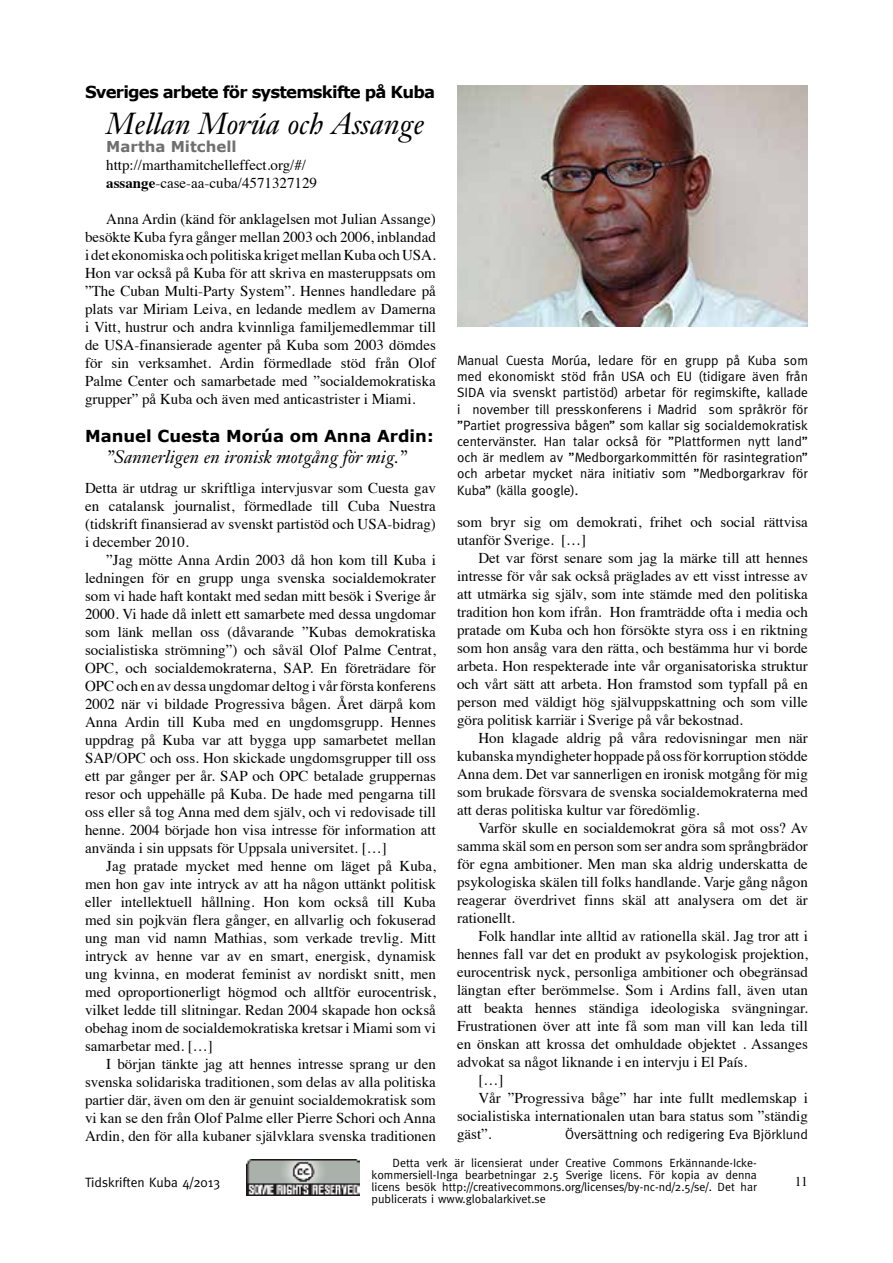
<style>
.page{position:relative;width:893px;height:1263px;background:#fff}
.page>*{position:absolute;margin:0;border:0;box-sizing:border-box;transform-origin:0 0}
.t1{font:italic 30px "Janson Text";color:#000}
.t2{font:italic 18px "Janson Text";color:#000}
.t3{font:700 16.5px "Verdana";letter-spacing:-.05em;color:#000}
.t4{font:700 16.5px "Verdana";color:#000}
.t5{font:15px/18px "Times";color:#000;text-align:justify}
.t6{font:700 15px "Verdana";color:#706f6f}
.t7{font:13.5px/16.2px "Meta";color:#000;text-align:justify}
.t8{font:13.5px "Times";color:#000}
.t9{font:12px/12px "Meta";color:#000;text-align:justify}
.s1{font-weight:700}
</style>
<div class="page">
<img style="left:247px;top:1159px;width:112px;height:36px">
<img style="left:457px;top:85px;width:351px;height:241px">
<p class="t3" style="left:85px;top:81px;width:351px">Sveriges arbete för systemskifte på Kuba</p>
<h1 class="t1" style="left:106px;top:105px;width:320px">Mellan Morúa och Assange</h1>
<p class="t6" style="left:106px;top:137px;width:132px">Martha Mitchell</p>
<p class="t5" style="left:106px;top:154px;width:212px">http://marthamitchelleffect.org/#/ <span class="s1">assange</span>-case-aa-cuba/4571327129</p>
<p class="t5" style="left:85px;top:208px;width:352px;text-indent:21px">Anna Ardin (känd för anklagelsen mot Julian Assange) besökte Kuba fyra gånger mellan 2003 och 2006, inblandad i det ekonomiska och politiska kriget mellan Kuba och USA.<br>Hon var också på Kuba för att skriva en masteruppsats om ”The Cuban Multi-Party System”. Hennes handledare på plats var Miriam Leiva, en ledande medlem av Damerna i Vitt, hustrur och andra kvinnliga familjemedlemmar till de USA-finansierade agenter på Kuba som 2003 dömdes för sin verksamhet. Ardin förmedlade stöd från Olof Palme Center och samarbetade med ”socialdemokratiska grupper” på Kuba och även med anticastrister i Miami.</p>
<p class="t4" style="left:85px;top:425px;width:350px">Manuel Cuesta Morúa om Anna Ardin:</p>
<p class="t2" style="left:106px;top:446px;width:302px">”Sannerligen en ironisk motgång för mig.”</p>
<p class="t5" style="left:85px;top:478px;width:352px">Detta är utdrag ur skriftliga intervjusvar som Cuesta gav en catalansk journalist, förmedlade till Cuba Nuestra (tidskrift finansierad av svenskt partistöd och USA-bidrag) i december 2010.</p>
<p class="t5" style="left:85px;top:550px;width:352px;text-indent:21px">”Jag mötte Anna Ardin 2003 då hon kom till Kuba i ledningen för en grupp unga svenska socialdemokrater som vi hade haft kontakt med sedan mitt besök i Sverige år 2000. Vi hade då inlett ett samarbete med dessa ungdomar som länk mellan oss (dåvarande ”Kubas demokratiska socialistiska strömning”) och såväl Olof Palme Centrat, OPC, och socialdemokraterna, SAP. En företrädare för OPC och en av dessa ungdomar deltog i vår första konferens 2002 när vi bildade Progressiva bågen. Året därpå kom Anna Ardin till Kuba med en ungdomsgrupp. Hennes uppdrag på Kuba var att bygga upp samarbetet mellan SAP/OPC och oss. Hon skickade ungdomsgrupper till oss ett par gånger per år. SAP och OPC betalade gruppernas resor och uppehälle på Kuba. De hade med pengarna till oss eller så tog Anna med dem själv, och vi redovisade till henne. 2004 började hon visa intresse för information att använda i sin uppsats för Uppsala universitet. […]</p>
<p class="t5" style="left:85px;top:856px;width:352px;text-indent:21px">Jag pratade mycket med henne om läget på Kuba, men hon gav inte intryck av att ha någon uttänkt politisk eller intellektuell hållning. Hon kom också till Kuba med sin pojkvän flera gånger, en allvarlig och fokuserad ung man vid namn Mathias, som verkade trevlig. Mitt intryck av henne var av en smart, energisk, dynamisk ung kvinna, en moderat feminist av nordiskt snitt, men med oproportionerligt högmod och alltför eurocentrisk, vilket ledde till slitningar. Redan 2004 skapade hon också obehag inom de socialdemokratiska kretsar i Miami som vi samarbetar med. […]</p>
<p class="t5" style="left:85px;top:1054px;width:352px;text-indent:21px">I början tänkte jag att hennes intresse sprang ur den svenska solidariska traditionen, som delas av alla politiska partier där, även om den är genuint socialdemokratisk som vi kan se den från Olof Palme eller Pierre Schori och Anna Ardin, den för alla kubaner självklara svenska traditionen</p>
<p class="t7" style="left:457px;top:352px;width:352px">Manual Cuesta Morúa, ledare för en grupp på Kuba som med ekonomiskt stöd från USA och EU (tidigare även från SIDA via svenskt partistöd) arbetar för regimskifte, kallade i november till presskonferens i Madrid som språkrör för ”Partiet progressiva bågen” som kallar sig socialdemokratisk centervänster. Han talar också för ”Plattformen nytt land” och är medlem av ”Medborgarkommittén för rasintegration” och arbetar mycket nära initiativ som ”Medborgarkrav för Kuba” (källa google).</p>
<p class="t5" style="left:457px;top:512px;width:352px">som bryr sig om demokrati, frihet och social rättvisa utanför Sverige. […]</p>
<p class="t5" style="left:457px;top:548px;width:352px;text-indent:21px">Det var först senare som jag la märke till att hennes intresse för vår sak också präglades av ett visst intresse av att utmärka sig själv, som inte stämde med den politiska tradition hon kom ifrån. Hon framträdde ofta i media och pratade om Kuba och hon försökte styra oss i en riktning som hon ansåg vara den rätta, och bestämma hur vi borde arbeta. Hon respekterade inte vår organisatoriska struktur och vårt sätt att arbeta. Hon framstod som typfall på en person med väldigt hög självuppskattning och som ville göra politisk karriär i Sverige på vår bekostnad.</p>
<p class="t5" style="left:457px;top:728px;width:352px;text-indent:21px">Hon klagade aldrig på våra redovisningar men när kubanska myndigheter hoppade på oss för korruption stödde Anna dem. Det var sannerligen en ironisk motgång för mig som brukade försvara de svenska socialdemokraterna med att deras politiska kultur var föredömlig.</p>
<p class="t5" style="left:457px;top:818px;width:352px;text-indent:21px">Varför skulle en socialdemokrat göra så mot oss? Av samma skäl som en person som ser andra som språngbrädor för egna ambitioner. Men man ska aldrig underskatta de psykologiska skälen till folks handlande. Varje gång någon reagerar överdrivet finns skäl att analysera om det är rationellt.</p>
<p class="t5" style="left:478px;top:926px;width:331px">Folk handlar inte alltid av rationella skäl. Jag tror att i</p>
<p class="t5" style="left:457px;top:944px;width:352px">hennes fall var det en produkt av psykologisk projektion,</p>
<p class="t5" style="left:457px;top:962px;width:352px">eurocentrisk nyck, personliga ambitioner och obegränsad</p>
<p class="t5" style="left:457px;top:980px;width:352px">längtan efter berömmelse. Som i Ardins fall, även utan</p>
<p class="t5" style="left:457px;top:998px;width:352px">att beakta hennes ständiga ideologiska svängningar.</p>
<p class="t5" style="left:457px;top:1016px;width:352px">Frustrationen över att inte få som man vill kan leda till</p>
<p class="t5" style="left:457px;top:1034px;width:352px">en önskan att krossa det omhuldade objektet . Assanges</p>
<p class="t5" style="left:457px;top:1052px;width:291px">advokat sa något liknande i en intervju i El País.</p>
<p class="t5" style="left:478px;top:1070px;width:26px">[…]</p>
<p class="t5" style="left:478px;top:1088px;width:331px">Vår ”Progressiva båge” har inte fullt medlemskap i</p>
<p class="t5" style="left:457px;top:1106px;width:352px">socialistiska internationalen utan bara status som ”ständig</p>
<p class="t5" style="left:457px;top:1124px;width:36px">gäst”.</p>
<p class="t7" style="left:565px;top:1126px;width:244px">Översättning och redigering Eva Björklund</p>
<p class="t9" style="left:371px;top:1156px;width:387px;text-indent:21px">Detta verk är licensierat under Creative Commons Erkännande-Icke&shy;kommersiell-Inga bearbetningar 2.5 Sverige licens. För kopia av denna licens besök http://creativecommons.org/licenses/by-nc-nd/2.5/se/. Det har publicerats i www.globalarkivet.se</p>
<p class="t7" style="left:85px;top:1174px;width:137px">Tidskriften Kuba 4/2013</p>
<p class="t8" style="left:795px;top:1169px;width:15px">11</p>
</div>
